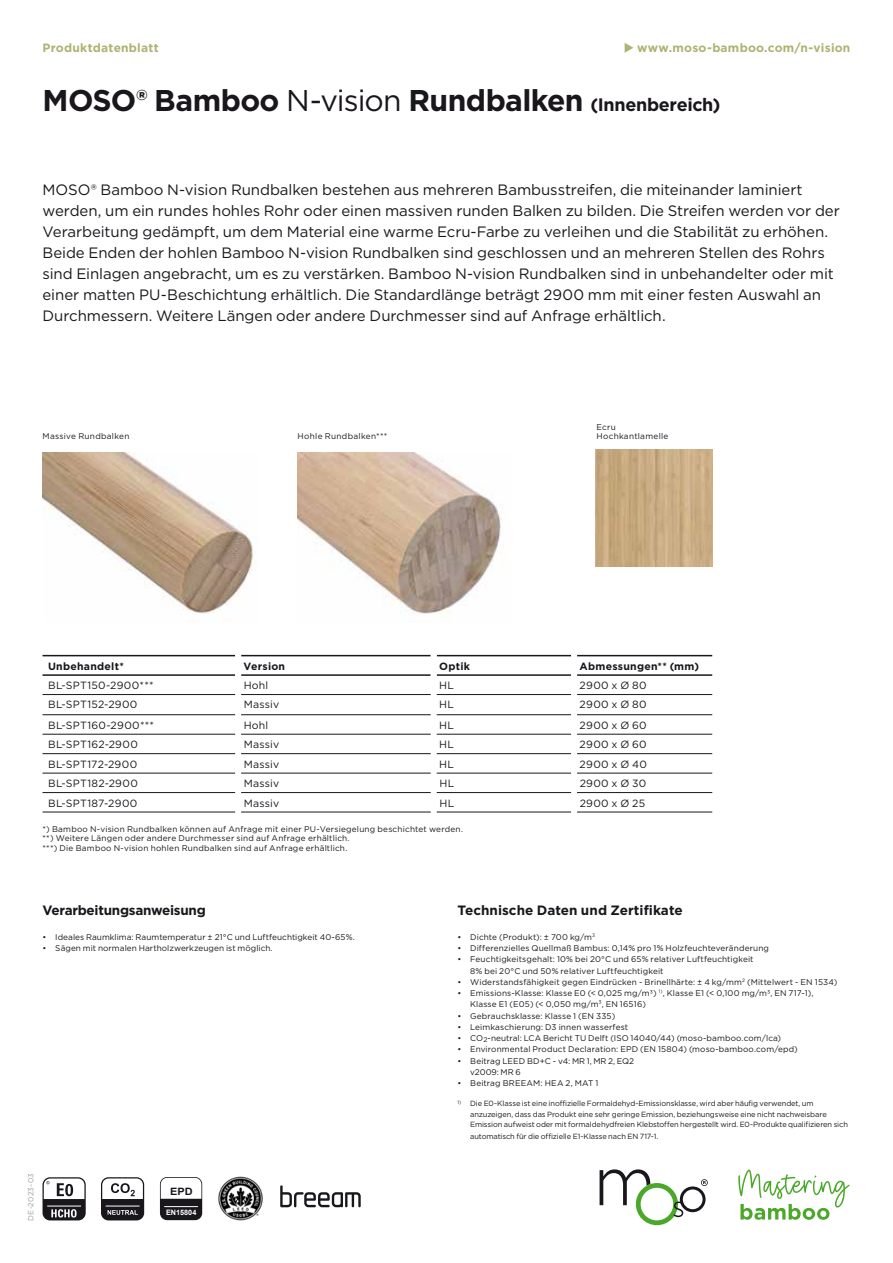
<style>
.page{position:relative;width:893px;height:1263px;background:#fff}
.page>*{position:absolute;margin:0;border:0;box-sizing:border-box;transform-origin:0 0}
.t1{font:700 30px "Gotham";letter-spacing:-.02em;color:#1a171c}
.t2{font:15px/21px "Gotham";letter-spacing:-.005em;color:#1a171c}
.t3{font:700 13.5px "Gotham";letter-spacing:-.01em;color:#1a171c}
.t4{font:700 12px "Gotham";letter-spacing:.02em;color:#afb371}
.t5{font:10.5px "Gotham";letter-spacing:.03em;color:#1a171c}
.t6{font:700 10.5px "Gotham";letter-spacing:.025em;color:#1a171c}
.t7{font:700 10.2px "Arial";color:#1a171c;scale:1.08 1}
.t8{font:8.25px/11.2px "Gotham";letter-spacing:.015em;color:#1a171c}
.t9{font:8.25px/9px "Gotham";letter-spacing:.035em;color:#1a171c}
.t10{font:7.5px/10.5px "Gotham";letter-spacing:-.01em;color:#1a171c}
.t11{font:7.5px "Gotham";letter-spacing:.025em;color:#9c9e9f}
.t12{font:700 7.35px "Arial";color:#fff}
.s1{font-weight:400}
.s2{font-size:18px}
</style>
<div class="page">
<img style="left:298px;top:452px;width:205px;height:162px">
<img style="left:43px;top:452px;width:211px;height:170px">
<img style="left:595px;top:449px;width:118px;height:117px">
<svg style="left:738px;top:1169px;width:112px;height:51px"></svg>
<svg style="left:600px;top:1169px;width:108px;height:56px"></svg>
<div style="left:101px;top:1177px;width:43px;height:43px;background:#1a171c;border-radius:8px"></div>
<hr style="left:106px;top:1205px;width:34px;height:1px;background:#fff">
<svg style="left:102px;top:1178px;width:41px;height:21px"></svg>
<svg style="left:108px;top:1210px;width:30px;height:5px"></svg>
<img style="left:218px;top:1176px;width:45px;height:44px">
<div style="left:160px;top:1177px;width:42px;height:43px;background:#1a171c;border-radius:7px"></div>
<svg style="left:161px;top:1178px;width:40px;height:21px"></svg>
<hr style="left:164px;top:1206px;width:34px;height:1px;background:#fff">
<svg style="left:280px;top:1185px;width:81px;height:22px"></svg>
<div style="left:43px;top:1177px;width:43px;height:43px;background:#1a171c;border-radius:8px"></div>
<hr style="left:47px;top:1205px;width:34px;height:1px;background:#fff">
<svg style="left:51px;top:1209px;width:26px;height:8px"></svg>
<svg style="left:44px;top:1178px;width:40px;height:21px"></svg>
<hr style="left:43px;top:655px;width:192px;height:1px;background:#1a171c">
<hr style="left:241px;top:655px;width:190px;height:1px;background:#1a171c">
<hr style="left:437px;top:655px;width:134px;height:1px;background:#1a171c">
<hr style="left:577px;top:655px;width:135px;height:1px;background:#1a171c">
<hr style="left:43px;top:674px;width:192px;height:2px;background:#1a171c">
<hr style="left:241px;top:674px;width:190px;height:2px;background:#1a171c">
<hr style="left:437px;top:674px;width:134px;height:2px;background:#1a171c">
<hr style="left:577px;top:674px;width:135px;height:2px;background:#1a171c">
<hr style="left:43px;top:694px;width:192px;height:1px;background:#1a171c">
<hr style="left:241px;top:694px;width:190px;height:1px;background:#1a171c">
<hr style="left:437px;top:694px;width:134px;height:1px;background:#1a171c">
<hr style="left:577px;top:694px;width:135px;height:1px;background:#1a171c">
<hr style="left:43px;top:714px;width:192px;height:1px;background:#1a171c">
<hr style="left:241px;top:714px;width:190px;height:1px;background:#1a171c">
<hr style="left:437px;top:714px;width:134px;height:1px;background:#1a171c">
<hr style="left:577px;top:714px;width:135px;height:1px;background:#1a171c">
<hr style="left:43px;top:734px;width:192px;height:1px;background:#1a171c">
<hr style="left:241px;top:734px;width:190px;height:1px;background:#1a171c">
<hr style="left:437px;top:734px;width:134px;height:1px;background:#1a171c">
<hr style="left:577px;top:734px;width:135px;height:1px;background:#1a171c">
<hr style="left:43px;top:753px;width:192px;height:1px;background:#1a171c">
<hr style="left:241px;top:753px;width:190px;height:1px;background:#1a171c">
<hr style="left:437px;top:753px;width:134px;height:1px;background:#1a171c">
<hr style="left:577px;top:753px;width:135px;height:1px;background:#1a171c">
<hr style="left:43px;top:773px;width:192px;height:1px;background:#1a171c">
<hr style="left:241px;top:773px;width:190px;height:1px;background:#1a171c">
<hr style="left:437px;top:773px;width:134px;height:1px;background:#1a171c">
<hr style="left:577px;top:773px;width:135px;height:1px;background:#1a171c">
<hr style="left:43px;top:792px;width:192px;height:1px;background:#1a171c">
<hr style="left:241px;top:792px;width:190px;height:1px;background:#1a171c">
<hr style="left:437px;top:792px;width:134px;height:1px;background:#1a171c">
<hr style="left:577px;top:792px;width:135px;height:1px;background:#1a171c">
<hr style="left:43px;top:812px;width:192px;height:1px;background:#1a171c">
<hr style="left:241px;top:812px;width:190px;height:1px;background:#1a171c">
<hr style="left:437px;top:812px;width:134px;height:1px;background:#1a171c">
<hr style="left:577px;top:812px;width:135px;height:1px;background:#1a171c">
<h3 class="t4" style="left:43px;top:40px;width:118px">Produktdatenblatt</h3>
<h3 class="t4" style="left:624px;top:40px;width:228px">◆ www.moso-bamboo.com/n-vision</h3>
<h1 class="t1" style="left:43px;top:81px;width:679px">MOSO® Bamboo <span class="s1">N-vision</span> Rundbalken <span class="s2">(Innenbereich)</span></h1>
<p class="t2" style="left:43px;top:179px;width:799px">MOSO® Bamboo N-vision Rundbalken bestehen aus mehreren Bambusstreifen, die miteinander laminiert werden, um ein rundes hohles Rohr oder einen massiven runden Balken zu bilden. Die Streifen werden vor der Verarbeitung gedämpft, um dem Material eine warme Ecru-Farbe zu verleihen und die Stabilität zu erhöhen.<br>Beide Enden der hohlen Bamboo N-vision Rundbalken sind geschlossen und an mehreren Stellen des Rohrs sind Einlagen angebracht, um es zu verstärken. Bamboo N-vision Rundbalken sind in unbehandelter oder mit einer matten PU-Beschichtung erhältlich. Die Standardlänge beträgt 2900 mm mit einer festen Auswahl an Durchmessern. Weitere Längen oder andere Durchmesser sind auf Anfrage erhältlich.</p>
<p class="t9" style="left:43px;top:431px;width:88px">Massive Rundbalken</p>
<p class="t9" style="left:298px;top:431px;width:91px">Hohle Rundbalken***</p>
<p class="t9" style="left:596px;top:422px;width:73px">Ecru<br>Hochkantlamelle</p>
<p class="t6" style="left:48px;top:659px;width:77px">Unbehandelt*</p>
<p class="t6" style="left:244px;top:659px;width:43px">Version</p>
<p class="t6" style="left:439px;top:659px;width:32px">Optik</p>
<p class="t6" style="left:580px;top:659px;width:121px">Abmessungen** (mm)</p>
<p class="t5" style="left:48px;top:679px;width:107px">BL-SPT150-2900***</p>
<p class="t5" style="left:244px;top:679px;width:26px">Hohl</p>
<p class="t5" style="left:439px;top:679px;width:16px">HL</p>
<p class="t5" style="left:580px;top:679px;width:68px">2900 x Ø 80</p>
<p class="t5" style="left:48px;top:698px;width:91px">BL-SPT152-2900</p>
<p class="t5" style="left:244px;top:698px;width:37px">Massiv</p>
<p class="t5" style="left:439px;top:698px;width:16px">HL</p>
<p class="t5" style="left:580px;top:698px;width:68px">2900 x Ø 80</p>
<p class="t5" style="left:48px;top:718px;width:107px">BL-SPT160-2900***</p>
<p class="t5" style="left:244px;top:718px;width:26px">Hohl</p>
<p class="t5" style="left:439px;top:718px;width:16px">HL</p>
<p class="t5" style="left:580px;top:718px;width:69px">2900 x Ø 60</p>
<p class="t5" style="left:48px;top:738px;width:91px">BL-SPT162-2900</p>
<p class="t5" style="left:244px;top:738px;width:37px">Massiv</p>
<p class="t5" style="left:439px;top:738px;width:16px">HL</p>
<p class="t5" style="left:580px;top:738px;width:69px">2900 x Ø 60</p>
<p class="t5" style="left:48px;top:757px;width:91px">BL-SPT172-2900</p>
<p class="t5" style="left:244px;top:757px;width:37px">Massiv</p>
<p class="t5" style="left:439px;top:757px;width:16px">HL</p>
<p class="t5" style="left:580px;top:757px;width:69px">2900 x Ø 40</p>
<p class="t5" style="left:48px;top:777px;width:91px">BL-SPT182-2900</p>
<p class="t5" style="left:244px;top:777px;width:37px">Massiv</p>
<p class="t5" style="left:439px;top:777px;width:16px">HL</p>
<p class="t5" style="left:580px;top:777px;width:68px">2900 x Ø 30</p>
<p class="t5" style="left:48px;top:796px;width:91px">BL-SPT187-2900</p>
<p class="t5" style="left:244px;top:796px;width:37px">Massiv</p>
<p class="t5" style="left:439px;top:796px;width:16px">HL</p>
<p class="t5" style="left:580px;top:796px;width:67px">2900 x Ø 25</p>
<p class="t8" style="left:43px;top:824px;width:422px;line-height:9.8px">*) Bamboo N-vision Rundbalken können auf Anfrage mit einer PU-Versiegelung beschichtet werden. **) Weitere Längen oder andere Durchmesser sind auf Anfrage erhältlich.<br>***) Die Bamboo N-vision hohlen Rundbalken sind auf Anfrage erhältlich.</p>
<h3 class="t3" style="left:43px;top:901px;width:165px">Verarbeitungsanweisung</h3>
<p class="t8" style="left:43px;top:931px;width:314px">• Ideales Raumklima: Raumtemperatur ± 21°C und Luftfeuchtigkeit 40-65%.</p>
<p class="t8" style="left:43px;top:942px;width:232px">• Sägen mit normalen Hartholzwerkzeugen ist möglich.</p>
<p class="t11" style="left:26px;top:1221px;width:49px;rotate:-90deg">DE-2023-03</p>
<p class="t7" style="left:170px;top:1184px;width:22px">EPD</p>
<p class="t12" style="left:166px;top:1207px;width:32px">EN15804</p>
<h3 class="t3" style="left:457px;top:901px;width:227px">Technische Daten und Zertifikate</h3>
<p class="t8" style="left:457px;top:931px;width:139px">• Dichte (Produkt): ± 700 kg/m<sup>3</sup></p>
<p class="t8" style="left:457px;top:942px;width:313px">• Differenzielles Quellmaß Bambus: 0,14% pro 1% Holzfeuchteveränderung</p>
<p class="t8" style="left:470px;top:954px;width:285px;text-indent:-13px">• Feuchtigkeitsgehalt: 10% bei 20°C und 65% relativer Luftfeuchtigkeit<br>8% bei 20°C und 50% relativer Luftfeuchtigkeit</p>
<p class="t8" style="left:457px;top:976px;width:382px">• Widerstandsfähigkeit gegen Eindrücken - Brinellhärte: ± 4 kg/mm<sup>2</sup> (Mittelwert - EN 1534)</p>
<p class="t8" style="left:470px;top:987px;width:345px;text-indent:-13px">• Emissions-Klasse: Klasse E0 (&lt; 0,025 mg/m3) <sup>1)</sup>, Klasse E1 (&lt; 0,100 mg/m3, EN 717-1),<br>Klasse E1 (E05) (&lt; 0,050 mg/m³, EN 16516)</p>
<p class="t8" style="left:457px;top:1010px;width:159px">• Gebrauchsklasse: Klasse 1 (EN 335)</p>
<p class="t8" style="left:457px;top:1021px;width:172px">• Leimkaschierung: D3 innen wasserfest</p>
<p class="t8" style="left:457px;top:1032px;width:325px">• CO<sub>2</sub>-neutral: LCA Bericht TU Delft (ISO 14040/44) (moso-bamboo.com/lca)</p>
<p class="t8" style="left:457px;top:1044px;width:342px">• Environmental Product Declaration: EPD (EN 15804) (moso-bamboo.com/epd)</p>
<p class="t8" style="left:470px;top:1055px;width:165px;text-indent:-13px">• Beitrag LEED BD+C - v4: MR 1, MR 2, EQ2 v2009: MR 6</p>
<p class="t8" style="left:457px;top:1077px;width:142px">• Beitrag BREEAM: HEA 2, MAT 1</p>
<p class="t10" style="left:470px;top:1098px;width:379px;text-indent:-13px"><sup>1)</sup> Die E0-Klasse ist eine inoffizielle Formaldehyd-Emissionsklasse, wird aber häufig verwendet, um anzuzeigen, dass das Produkt eine sehr geringe Emission, beziehungsweise eine nicht nachweisbare<br>Emission aufweist oder mit formaldehydfreien Klebstoffen hergestellt wird. E0-Produkte qualifizieren sich</p>
<p class="t10" style="left:470px;top:1130px;width:190px">automatisch für die offizielle E1-Klasse nach EN 717-1.</p>
</div>
